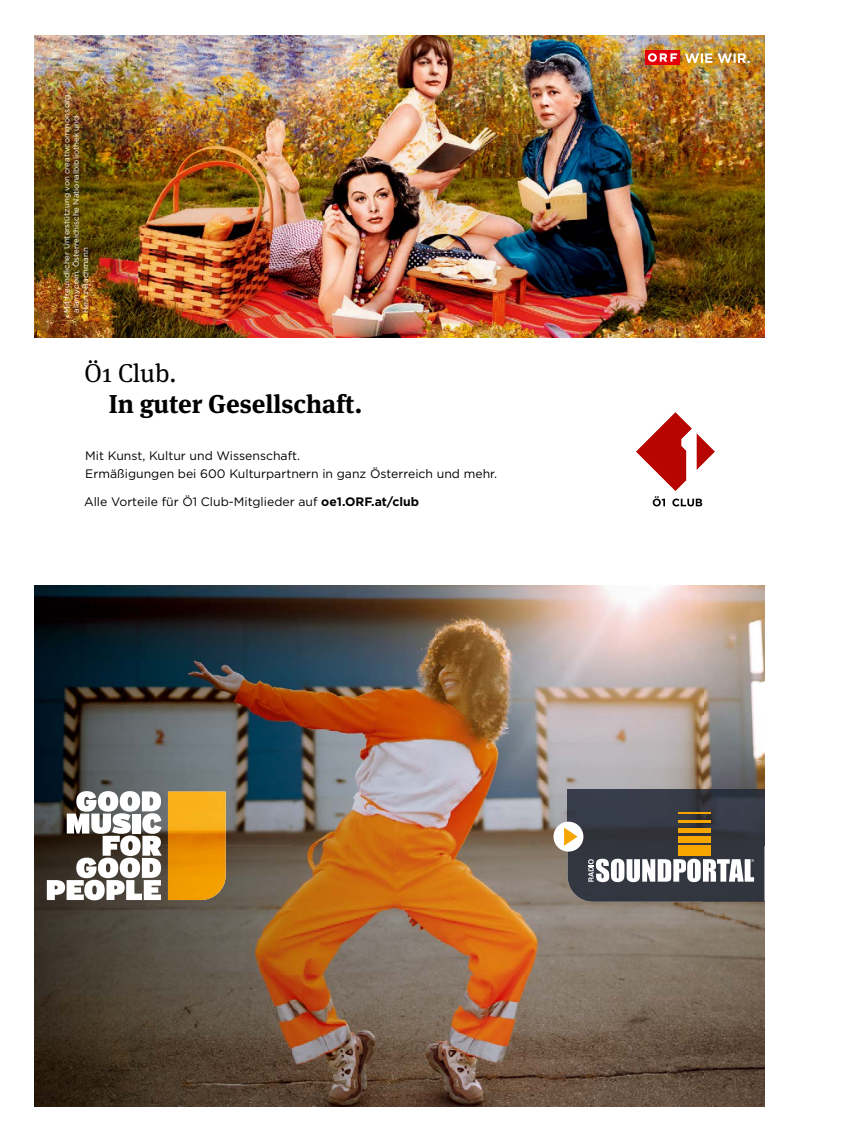
<style>
.page{position:relative;width:844px;height:1141px;background:#fff}
.page>*{position:absolute;margin:0;border:0;box-sizing:border-box;transform-origin:0 0}
.t1{font:700 25.72px "Meta Serif Pro";color:#000}
.t2{font:25.72px "Meta Serif Pro";color:#000}
.t3{font:12.25px/18.4px "Gotham";color:#000}
.t4{font:7.88px/9.5px "Gotham";color:#fff}
.s1{font-weight:700}
</style>
<div class="page">
<img style="left:35px;top:585px;width:667px;height:521px">
<img style="left:702px;top:585px;width:62px;height:205px">
<img style="left:702px;top:902px;width:62px;height:204px">
<img style="left:567px;top:790px;width:197px;height:112px">
<div style="left:553px;top:822px;width:30px;height:30px;background:#fff;border-radius:50%"></div>
<svg style="left:564px;top:828px;width:13px;height:18px"></svg>
<svg style="left:588px;top:859px;width:165px;height:23px"></svg>
<div style="left:678px;top:845px;width:33px;height:11px;background:#f7a600"></div>
<div style="left:678px;top:836px;width:33px;height:6px;background:#f7a600"></div>
<hr style="left:678px;top:828px;width:33px;height:4px;background:#f7a600">
<hr style="left:678px;top:820px;width:33px;height:2px;background:#f7a600">
<hr style="left:678px;top:812px;width:33px;height:1px;background:#f7a600">
<svg style="left:47px;top:791px;width:115px;height:109px"></svg>
<img style="left:168px;top:792px;width:57px;height:108px">
<img style="left:35px;top:35px;width:729px;height:303px">
<svg style="left:684px;top:53px;width:65px;height:10px"></svg>
<div style="left:645px;top:50px;width:34px;height:15px;background:#e3000b"></div>
<svg style="left:648px;top:53px;width:29px;height:9px"></svg>
<svg style="left:636px;top:412px;width:78px;height:94px"></svg>
<p class="t4" style="left:62px;top:313px;width:222px;rotate:-90deg">Mit freundlicher Unterstützung von creativcommons.org, alamy.com, Österreichische Nationalbibliothek und<br>Heinz Bachmann</p>
<h1 class="t2" style="left:84px;top:354px;width:93px">Ö1 Club.</h1>
<h1 class="t1" style="left:109px;top:384px;width:255px">In guter Gesellschaft.</h1>
<p class="t3" style="left:85px;top:446px;width:413px">Mit Kunst, Kultur und Wissenschaft.<br>Ermäßigungen bei 600 Kulturpartnern in ganz Österreich und mehr.</p>
<p class="t3" style="left:84px;top:493px;width:336px">Alle Vorteile für Ö1 Club-Mitglieder auf <span class="s1">oe1.ORF.at/club</span></p>
</div>
